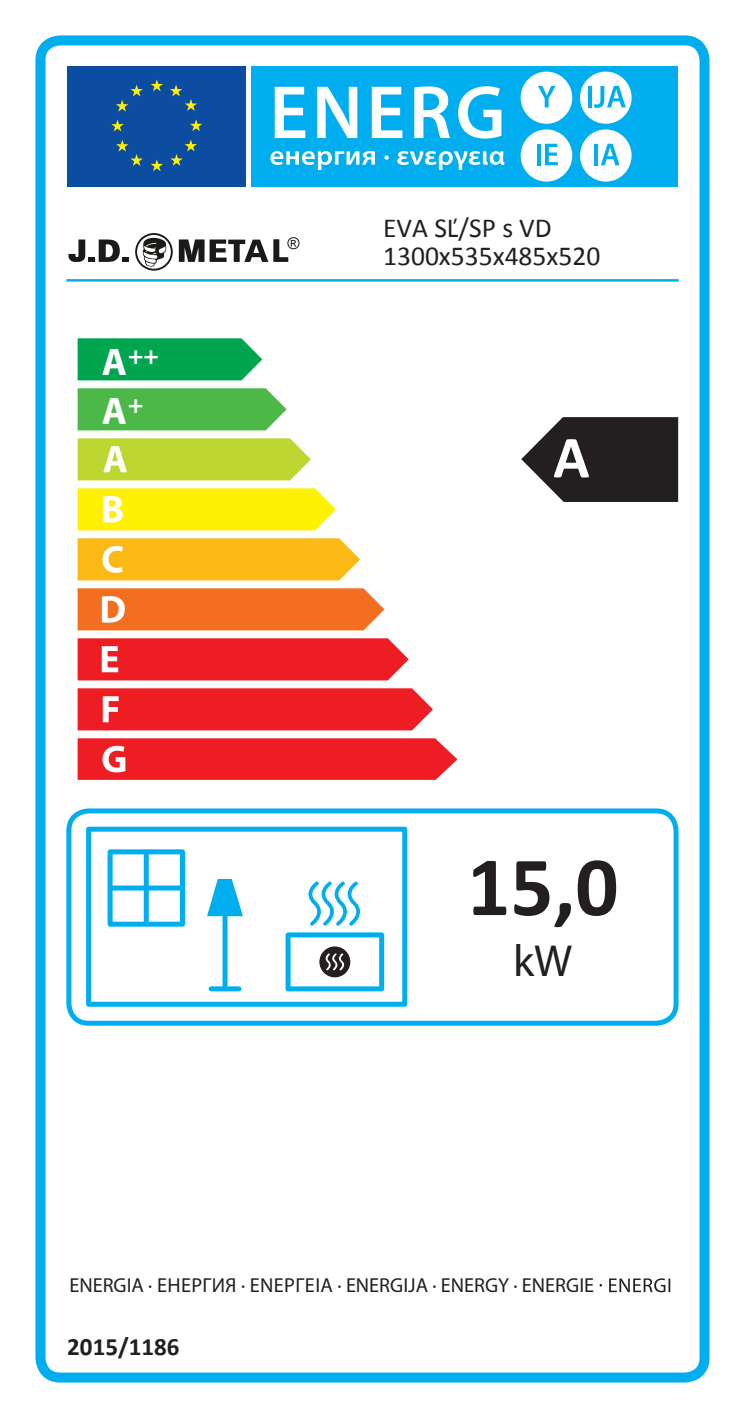
<style>
.page{position:relative;width:745px;height:1418px;background:#fff}
.page>*{position:absolute;margin:0;border:0;box-sizing:border-box;transform-origin:0 0}
.t1{font:700 85px "Calibri";color:#231f20}
.t2{font:700 60px "Calibri";color:#fff}
.t3{font:700 45px/55.5px "Calibri";color:#fff}
.t4{font:45px "Myriad Pro";color:#231f20}
.t5{font:700 38.5px "Myriad Pro";color:#fff}
.t6{font:27.5px "Calibri";color:#231f20}
.t7{font:700 25.75px "Myriad Pro";color:#fff}
.t8{font:700 25px "Calibri";color:#231f20}
.t9{font:20.25px "Myriad Pro";color:#231f20}
.s1{font-size:38.5px}
</style>
<div class="page">
<div style="left:35px;top:35px;width:674px;height:1347px;border:10px solid #00aeef;border-radius:20px"></div>
<div style="left:67px;top:66px;width:178px;height:120px;background:#0d4da1"></div>
<div style="left:251px;top:66px;width:426px;height:120px;background:#00aeef"></div>
<svg style="left:170px;top:85px;width:27px;height:26px"></svg>
<svg style="left:151px;top:79px;width:12px;height:12px"></svg>
<svg style="left:116px;top:85px;width:27px;height:27px"></svg>
<svg style="left:111px;top:120px;width:13px;height:11px"></svg>
<svg style="left:116px;top:140px;width:27px;height:26px"></svg>
<svg style="left:151px;top:159px;width:12px;height:12px"></svg>
<svg style="left:170px;top:140px;width:27px;height:26px"></svg>
<svg style="left:190px;top:119px;width:12px;height:12px"></svg>
<svg style="left:274px;top:87px;width:31px;height:51px"></svg>
<svg style="left:317px;top:87px;width:40px;height:51px"></svg>
<svg style="left:371px;top:87px;width:31px;height:51px"></svg>
<svg style="left:414px;top:86px;width:36px;height:52px"></svg>
<svg style="left:458px;top:86px;width:43px;height:53px"></svg>
<svg style="left:270px;top:151px;width:105px;height:19px"></svg>
<svg style="left:384px;top:155px;width:4px;height:5px"></svg>
<svg style="left:397px;top:151px;width:107px;height:19px"></svg>
<div style="left:520px;top:72px;width:52px;height:52px;background:#fff;border-radius:50%"></div>
<svg style="left:538px;top:86px;width:17px;height:21px"></svg>
<div style="left:579px;top:72px;width:52px;height:52px;background:#fff;border-radius:50%"></div>
<div style="left:520px;top:129px;width:52px;height:53px;background:#fff;border-radius:50%"></div>
<svg style="left:537px;top:144px;width:3px;height:21px"></svg>
<svg style="left:545px;top:144px;width:12px;height:21px"></svg>
<div style="left:579px;top:129px;width:52px;height:53px;background:#fff;border-radius:50%"></div>
<svg style="left:588px;top:86px;width:3px;height:21px"></svg>
<svg style="left:594px;top:86px;width:31px;height:22px"></svg>
<svg style="left:594px;top:144px;width:3px;height:21px"></svg>
<svg style="left:601px;top:144px;width:18px;height:21px"></svg>
<hr style="left:66px;top:279px;width:612px;height:2px;background:#00aeef">
<div style="left:66px;top:808px;width:612px;height:217px;border:5px solid #00aeef;border-radius:20px"></div>
<svg style="left:599px;top:1278px;width:70px;height:14px"></svg>
<div style="left:78px;top:388px;width:208px;height:42px;background:#4cb848"></div>
<svg style="left:78px;top:338px;width:184px;height:42px;background:#0faa59"></svg>
<svg style="left:78px;top:438px;width:233px;height:42px;background:#c3d941"></svg>
<svg style="left:78px;top:488px;width:257px;height:42px;background:#fff214"></svg>
<svg style="left:78px;top:538px;width:282px;height:42px;background:#fcbc22"></svg>
<svg style="left:78px;top:588px;width:306px;height:42px;background:#f3772f"></svg>
<svg style="left:78px;top:638px;width:330px;height:42px;background:#ee292f"></svg>
<svg style="left:78px;top:688px;width:354px;height:42px;background:#ee272d"></svg>
<svg style="left:78px;top:738px;width:379px;height:41px;background:#ee292f"></svg>
<div style="left:107px;top:849px;width:78px;height:77px;border:5px solid #00aeef"></div>
<div style="left:144px;top:852px;width:5px;height:70px;background:#00aeef"></div>
<div style="left:113px;top:885px;width:67px;height:5px;background:#00aeef"></div>
<div style="left:211px;top:986px;width:28px;height:5px;background:#00aeef"></div>
<div style="left:222px;top:916px;width:5px;height:70px;background:#00aeef"></div>
<svg style="left:207px;top:879px;width:36px;height:37px"></svg>
<div style="left:285px;top:932px;width:99px;height:59px;border:5px solid #00aeef"></div>
<div style="left:86px;top:826px;width:321px;height:180px;border:5px solid #00aeef"></div>
<svg style="left:308px;top:881px;width:52px;height:45px"></svg>
<div style="left:319px;top:946px;width:31px;height:31px;background:#231f20;border-radius:50%"></div>
<svg style="left:325px;top:952px;width:23px;height:19px"></svg>
<svg style="left:135px;top:233px;width:38px;height:37px"></svg>
<svg style="left:68px;top:239px;width:61px;height:23px"></svg>
<svg style="left:179px;top:237px;width:120px;height:25px"></svg>
<svg style="left:521px;top:417px;width:156px;height:85px;background:#423f40"></svg>
<h3 class="t6" style="left:383px;top:211px;width:170px">EVA SĽ/SP s VD</h3>
<h3 class="t3" style="left:100px;top:331px;width:42px">A<sup>+<br></sup>A</h3>
<p class="t7" style="left:102px;top:338px;width:58px"><span class="s1">A</span>++</p>
<h3 class="t5" style="left:102px;top:386px;width:43px">A<sup>+</sup></h3>
<h3 class="t6" style="left:383px;top:239px;width:218px">1300x535x485x520</h3>
<h2 class="t2" style="left:553px;top:420px;width:38px">A</h2>
<h1 class="t1" style="left:467px;top:834px;width:153px">15,0</h1>
<h3 class="t4" style="left:513px;top:933px;width:61px">kW</h3>
<p class="t9" style="left:69px;top:1272px;width:526px">ENERGIA · ЕНЕРГИЯ · ΕΝΕΡΓΕΙΑ · ENERGIJA · ENERGY · ENERGIE</p>
<p class="t8" style="left:67px;top:1330px;width:114px">2015/1186</p>
</div>
